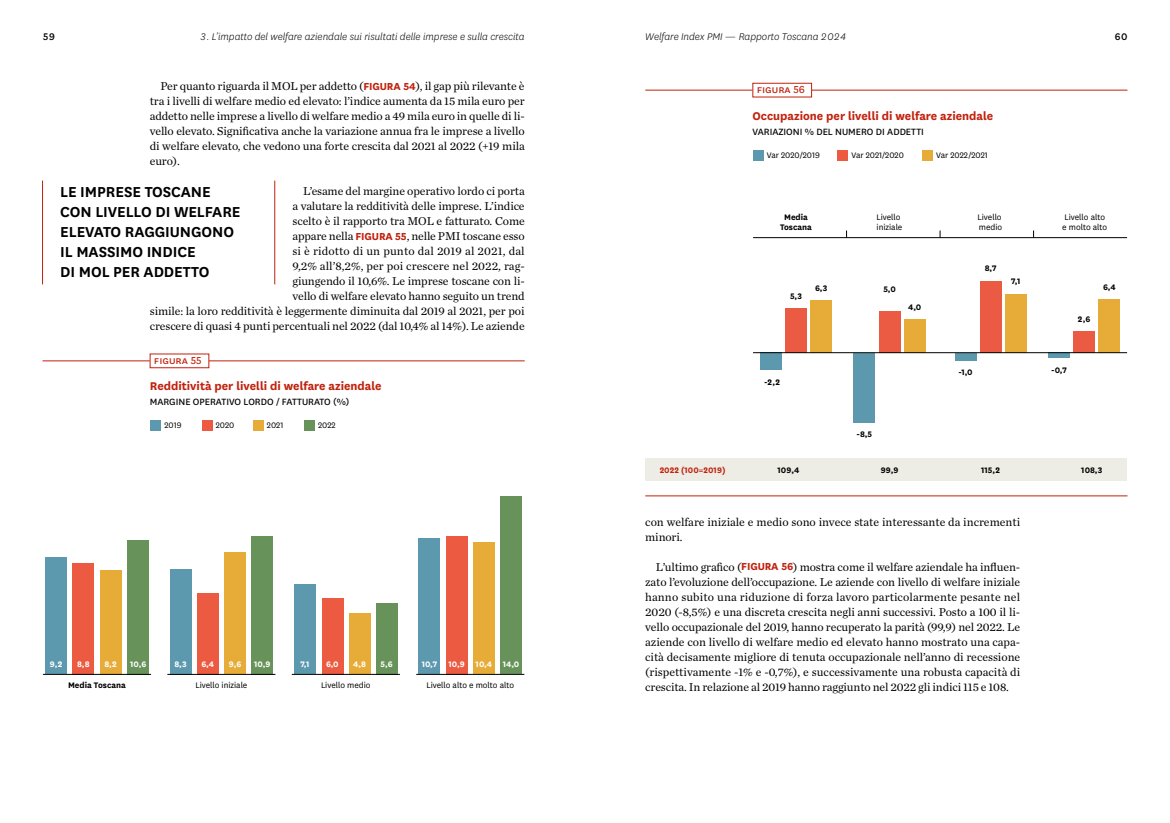
<style>
.page{position:relative;width:1170px;height:823px;background:#fff}
.page>*{position:absolute;margin:0;border:0;box-sizing:border-box;transform-origin:0 0}
.t1{font:600 16.88px/20px "National";letter-spacing:-.005em;color:#000}
.t2{font:700 13.12px "National";color:#c1210d}
.t3{font:11.88px/15px "Chronicle Text G1";letter-spacing:-.01em;color:#000;text-align:justify}
.t4{font:11.88px "National";color:#c1210d}
.t5{font:italic 300 11.25px "National";color:#000}
.t6{font:500 11.25px "National";color:#000}
.t7{font:10.62px "National";color:#000}
.t8{font:9.38px/10px "National";color:#000}
.t9{font:700 9.38px/10px "National";color:#000;text-align:center}
.t10{font:700 9.38px "National";color:#fff}
.t11{font:700 9.38px "National";color:#c1210d}
.s1{font-family:"National";font-weight:700;color:#c1210d}
</style>
<div class="page">
<div style="left:753px;top:150px;width:10px;height:10px;background:#5d99ae"></div>
<div style="left:837px;top:150px;width:10px;height:10px;background:#eb5a41"></div>
<div style="left:922px;top:150px;width:10px;height:10px;background:#e7ac38"></div>
<div style="left:645px;top:458px;width:481px;height:22px;background:#edece5"></div>
<div style="left:760px;top:352px;width:22px;height:18px;background:#5d99ae"></div>
<div style="left:785px;top:308px;width:21px;height:44px;background:#eb5b43"></div>
<div style="left:810px;top:300px;width:21px;height:52px;background:#e7ac38"></div>
<div style="left:853px;top:352px;width:21px;height:70px;background:#5d99ae"></div>
<div style="left:878px;top:311px;width:22px;height:41px;background:#eb5b43"></div>
<div style="left:904px;top:319px;width:21px;height:33px;background:#e7ac38"></div>
<svg style="left:954px;top:353px;width:21px;height:7px"></svg>
<div style="left:979px;top:281px;width:22px;height:71px;background:#eb5b43"></div>
<div style="left:1005px;top:294px;width:21px;height:58px;background:#e7ac38"></div>
<svg style="left:1048px;top:353px;width:21px;height:5px"></svg>
<div style="left:1073px;top:331px;width:21px;height:21px;background:#eb5b43"></div>
<div style="left:1098px;top:299px;width:21px;height:53px;background:#e7ac38"></div>
<hr style="left:753px;top:352px;width:373px;height:1px;background:#000">
<hr style="left:753px;top:237px;width:373px;height:1px;background:#000">
<div style="left:419px;top:538px;width:21px;height:135px;background:#5d99ae"></div>
<div style="left:294px;top:584px;width:21px;height:89px;background:#5d99ae"></div>
<div style="left:170px;top:568px;width:21px;height:105px;background:#5d99ae"></div>
<div style="left:46px;top:557px;width:21px;height:116px;background:#5d99ae"></div>
<div style="left:446px;top:535px;width:21px;height:138px;background:#eb5a41"></div>
<div style="left:322px;top:597px;width:21px;height:76px;background:#eb5a41"></div>
<div style="left:197px;top:592px;width:21px;height:81px;background:#eb5a41"></div>
<div style="left:73px;top:562px;width:21px;height:111px;background:#eb5a41"></div>
<div style="left:473px;top:542px;width:21px;height:131px;background:#e7ac38"></div>
<div style="left:349px;top:613px;width:21px;height:60px;background:#e7ac38"></div>
<div style="left:224px;top:552px;width:21px;height:121px;background:#e7ac38"></div>
<div style="left:100px;top:569px;width:21px;height:104px;background:#e7ac38"></div>
<div style="left:500px;top:496px;width:21px;height:177px;background:#67935b"></div>
<div style="left:376px;top:602px;width:21px;height:71px;background:#67935b"></div>
<div style="left:251px;top:535px;width:22px;height:138px;background:#67935b"></div>
<div style="left:128px;top:539px;width:21px;height:134px;background:#67935b"></div>
<div style="left:151px;top:420px;width:10px;height:10px;background:#5d99ae"></div>
<div style="left:202px;top:420px;width:10px;height:10px;background:#eb5a41"></div>
<div style="left:253px;top:420px;width:10px;height:10px;background:#e7ac38"></div>
<div style="left:304px;top:420px;width:10px;height:10px;background:#67935b"></div>
<hr style="left:43px;top:673px;width:108px;height:1px;background:#000">
<hr style="left:167px;top:673px;width:108px;height:1px;background:#000">
<hr style="left:292px;top:673px;width:108px;height:1px;background:#000">
<hr style="left:416px;top:673px;width:108px;height:1px;background:#000">
<hr style="left:43px;top:360px;width:107px;height:1px;background:#c1210d">
<hr style="left:198px;top:360px;width:326px;height:1px;background:#c1210d">
<div style="left:150px;top:354px;width:59px;height:13px;background:#fff"></div>
<hr style="left:645px;top:90px;width:107px;height:1px;background:#c1210d">
<hr style="left:800px;top:90px;width:327px;height:1px;background:#c1210d">
<div style="left:752px;top:83px;width:59px;height:14px;background:#fff"></div>
<div style="left:752px;top:83px;width:59px;height:14px;border:1px solid #c1210d"></div>
<hr style="left:42px;top:180px;width:1px;height:104px;background:#c1210d">
<hr style="left:274px;top:180px;width:1px;height:104px;background:#c1210d">
<hr style="left:645px;top:495px;width:482px;height:1px;background:#c1210d">
<p class="t6" style="left:43px;top:29px;width:14px">59</p>
<p class="t5" style="left:200px;top:30px;width:326px">3. L’impatto del welfare aziendale sui risultati delle imprese e sulla crescita</p>
<p class="t5" style="left:645px;top:30px;width:203px">Welfare Index PMI — Rapporto Toscana 2024</p>
<p class="t6" style="left:1114px;top:29px;width:14px">60</p>
<p class="t3" style="left:150px;top:78px;width:376px;text-indent:11px">Per quanto riguarda il MOL per addetto (<span class="s1">FIGURA 54</span>), il gap più rilevante è tra i livelli di welfare medio ed elevato: l’indice aumenta da 15 mila euro per addetto nelle imprese a livello di welfare medio a 49 mila euro in quelle di li&shy;vello elevato. Significativa anche la variazione annua fra le imprese a livello di welfare elevato, che vedono una forte crescita dal 2021 al 2022 (+19 mila euro).</p>
<p class="t3" style="left:150px;top:183px;width:376px;text-align:right">L’esame del margine operativo lordo ci porta<br>a valutare la redditività delle imprese. L’indice<br>scelto è il rapporto tra MOL e fatturato. Come<br>appare nella <span class="s1">FIGURA 55</span>, nelle PMI toscane esso<br>si è ridotto di un punto dal 2019 al 2021, dal<br>9,2% all’8,2%, per poi crescere nel 2022, rag-<br>giungendo il 10,6%. Le imprese toscane con li-<br>vello di welfare elevato hanno seguito un trend<br>simile: la loro redditività è leggermente diminuita dal 2019 al 2021, per poi crescere di quasi 4 punti percentuali nel 2022 (dal 10,4% al 14%). Le aziende</p>
<p class="t4" style="left:154px;top:352px;width:49px">figura 55</p>
<h1 class="t1" style="left:60px;top:180px;width:182px">LE IMPRESE TOSCANE<br>CON LIVELLO DI WELFARE<br>ELEVATO RAGGIUNGONO<br>IL MASSIMO INDICE<br>DI MOL PER ADDETTO</h1>
<p class="t2" style="left:150px;top:377px;width:233px">Redditività per livelli di welfare aziendale</p>
<p class="t7" style="left:150px;top:395px;width:201px">MARGINE OPERATIVO LORDO / FATTURATO (%)</p>
<p class="t8" style="left:164px;top:419px;width:19px">2019</p>
<p class="t8" style="left:216px;top:419px;width:20px">2020</p>
<p class="t8" style="left:267px;top:419px;width:18px">2021</p>
<p class="t8" style="left:318px;top:419px;width:19px">2022</p>
<p class="t10" style="left:50px;top:657px;width:14px">9,2</p>
<p class="t10" style="left:77px;top:657px;width:14px">8,8</p>
<p class="t10" style="left:104px;top:657px;width:14px">8,2</p>
<p class="t10" style="left:130px;top:657px;width:18px">10,6</p>
<p class="t10" style="left:174px;top:657px;width:14px">8,3</p>
<p class="t10" style="left:201px;top:657px;width:14px">6,4</p>
<p class="t10" style="left:229px;top:657px;width:14px">9,6</p>
<p class="t10" style="left:254px;top:657px;width:18px">10,9</p>
<p class="t10" style="left:300px;top:657px;width:11px">7,1</p>
<p class="t10" style="left:326px;top:657px;width:14px">6,0</p>
<p class="t10" style="left:353px;top:657px;width:14px">4,8</p>
<p class="t10" style="left:380px;top:657px;width:14px">5,6</p>
<p class="t10" style="left:422px;top:657px;width:99px">10,7 10,9 10,4 14,0</p>
<p class="t9" style="left:68px;top:679px;width:59px">Media Toscana</p>
<p class="t8" style="left:195px;top:679px;width:54px">Livello iniziale</p>
<p class="t8" style="left:321px;top:679px;width:51px">Livello medio</p>
<p class="t8" style="left:426px;top:679px;width:89px">Livello alto e molto alto</p>
<p class="t4" style="left:756px;top:81px;width:50px">figura 56</p>
<p class="t2" style="left:752px;top:107px;width:242px">Occupazione per livelli di welfare aziendale</p>
<p class="t7" style="left:752px;top:125px;width:173px">VARIAZIONI % DEL NUMERO DI ADDETTI</p>
<p class="t8" style="left:766px;top:149px;width:55px">Var 2020/2019</p>
<p class="t8" style="left:851px;top:149px;width:54px">Var 2021/2020</p>
<p class="t8" style="left:935px;top:149px;width:53px">Var 2022/2021</p>
<p class="t9" style="left:780px;top:212px;width:33px">Media<br>Toscana</p>
<p class="t8" style="left:876px;top:212px;width:28px">Livello iniziale</p>
<p class="t8" style="left:977px;top:212px;width:26px">Livello medio</p>
<p class="t8" style="left:1062px;top:212px;width:46px">Livello alto e molto alto</p>
<p class="t9" style="left:790px;top:290px;width:13px">5,3</p>
<p class="t9" style="left:984px;top:263px;width:13px">8,7</p>
<p class="t9" style="left:1011px;top:276px;width:11px">7,1</p>
<p class="t9" style="left:815px;top:282px;width:14px">6,3</p>
<p class="t9" style="left:1102px;top:281px;width:14px">6,4</p>
<p class="t9" style="left:883px;top:283px;width:14px">5,0</p>
<p class="t9" style="left:908px;top:301px;width:15px">4,0</p>
<p class="t9" style="left:1077px;top:313px;width:14px">2,6</p>
<p class="t9" style="left:764px;top:376px;width:17px">-2,2</p>
<p class="t9" style="left:958px;top:366px;width:16px">-1,0</p>
<p class="t9" style="left:1051px;top:364px;width:17px">-0,7</p>
<p class="t9" style="left:856px;top:428px;width:17px">-8,5</p>
<p class="t11" style="left:659px;top:463px;width:67px">2022 (100=2019)</p>
<p class="t9" style="left:777px;top:464px;width:23px">109,4</p>
<p class="t9" style="left:880px;top:464px;width:19px">99,9</p>
<p class="t9" style="left:981px;top:464px;width:21px">115,2</p>
<p class="t9" style="left:1081px;top:464px;width:23px">108,3</p>
<p class="t3" style="left:645px;top:513px;width:376px">con welfare iniziale e medio sono invece state interessante da incrementi minori.</p>
<p class="t3" style="left:645px;top:558px;width:376px;text-indent:11px">L’ultimo grafico (<span class="s1">FIGURA 56</span>) mostra come il welfare aziendale ha influen&shy;zato l’evoluzione dell’occupazione. Le aziende con livello di welfare iniziale hanno subito una riduzione di forza lavoro particolarmente pesante nel 2020 (-8,5%) e una discreta crescita negli anni successivi. Posto a 100 il li&shy;vello occupazionale del 2019, hanno recuperato la parità (99,9) nel 2022. Le aziende con livello di welfare medio ed elevato hanno mostrato una capa&shy;cità decisamente migliore di tenuta occupazionale nell’anno di recessione (rispettivamente -1% e -0,7%), e successivamente una robusta capacità di crescita. In relazione al 2019 hanno raggiunto nel 2022 gli indici 115 e 108.</p>
</div>
